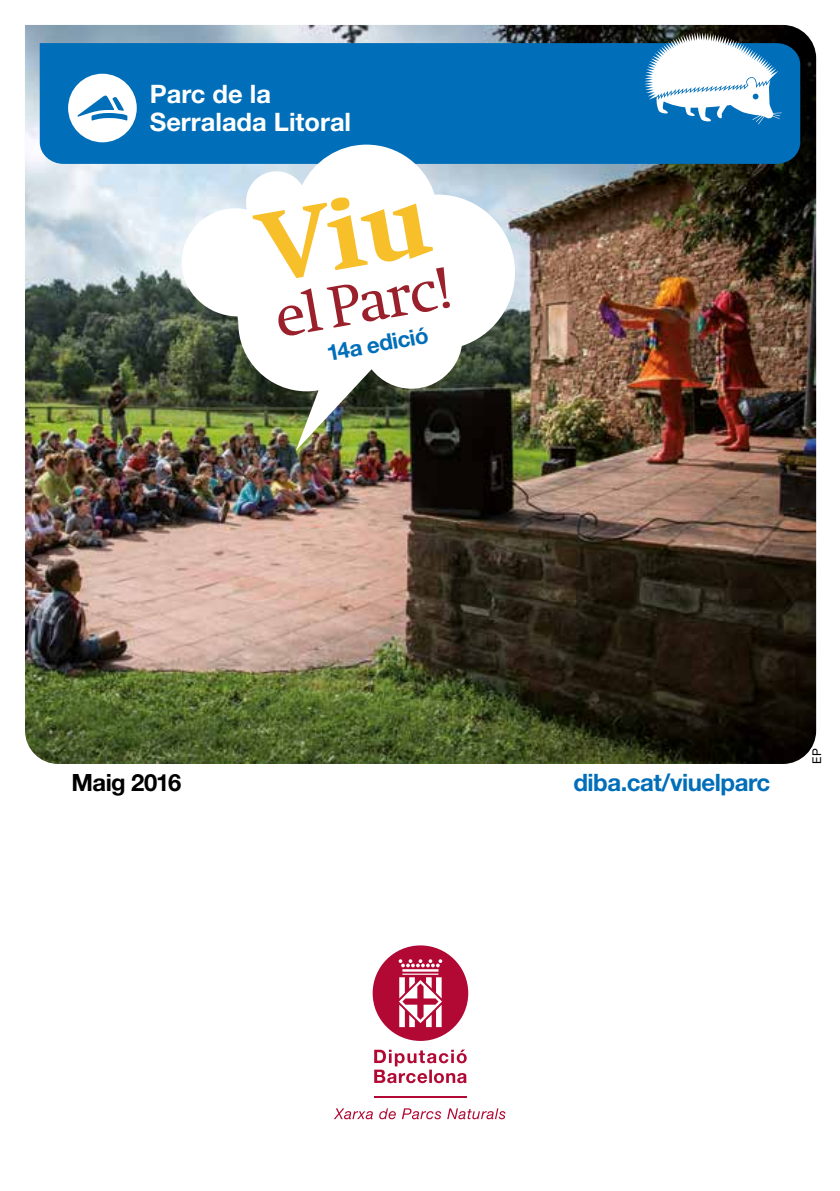
<style>
.page{position:relative;width:840px;height:1191px;background:#fff}
.page>*{position:absolute;margin:0;border:0;box-sizing:border-box;transform-origin:0 0}
.t1{font:700 25.4px/27.6px "Helvetica Neue LT Std";color:#fff}
.t2{font:700 24px "Helvetica Neue LT Std";letter-spacing:-.02em;color:#006eb8}
.t3{font:700 23.8px "Helvetica Neue LT Std";letter-spacing:-.025em;color:#000}
.t4{font:700 22.4px "Helvetica Neue LT Std";color:#006eb8}
.t5{font:12px "Helvetica Neue LT Std";color:#000}
</style>
<div class="page">
<svg style="left:374px;top:1049px;width:92px;height:34px"></svg>
<svg style="left:334px;top:1108px;width:38px;height:11px"></svg>
<svg style="left:379px;top:1108px;width:16px;height:11px"></svg>
<svg style="left:401px;top:1108px;width:40px;height:11px"></svg>
<svg style="left:447px;top:1108px;width:58px;height:11px"></svg>
<hr style="left:374px;top:1096px;width:92px;height:1px;background:#b10933">
<svg style="left:372px;top:945px;width:96px;height:96px"></svg>
<img style="left:25px;top:25px;width:790px;height:739px">
<div style="left:40px;top:43px;width:759px;height:121px;background:#006eb8"></div>
<svg style="left:644px;top:32px;width:137px;height:92px"></svg>
<div style="left:68px;top:74px;width:69px;height:68px;background:#fff;border-radius:50%"></div>
<svg style="left:77px;top:95px;width:50px;height:26px"></svg>
<img style="left:181px;top:145px;width:333px;height:306px">
<svg style="left:252px;top:197px;width:198px;height:140px"></svg>
<p class="t1" style="left:150px;top:80px;width:203px">Parc de la<br>Serralada Litoral</p>
<p class="t4" style="left:324px;top:339px;width:104px;rotate:-10deg">14a edició</p>
<p class="t3" style="left:71px;top:768px;width:111px">Maig 2016</p>
<p class="t2" style="left:573px;top:768px;width:198px">diba.cat/viuelparc</p>
<p class="t5" style="left:809px;top:764px;width:17px;rotate:-90deg">EP</p>
</div>
